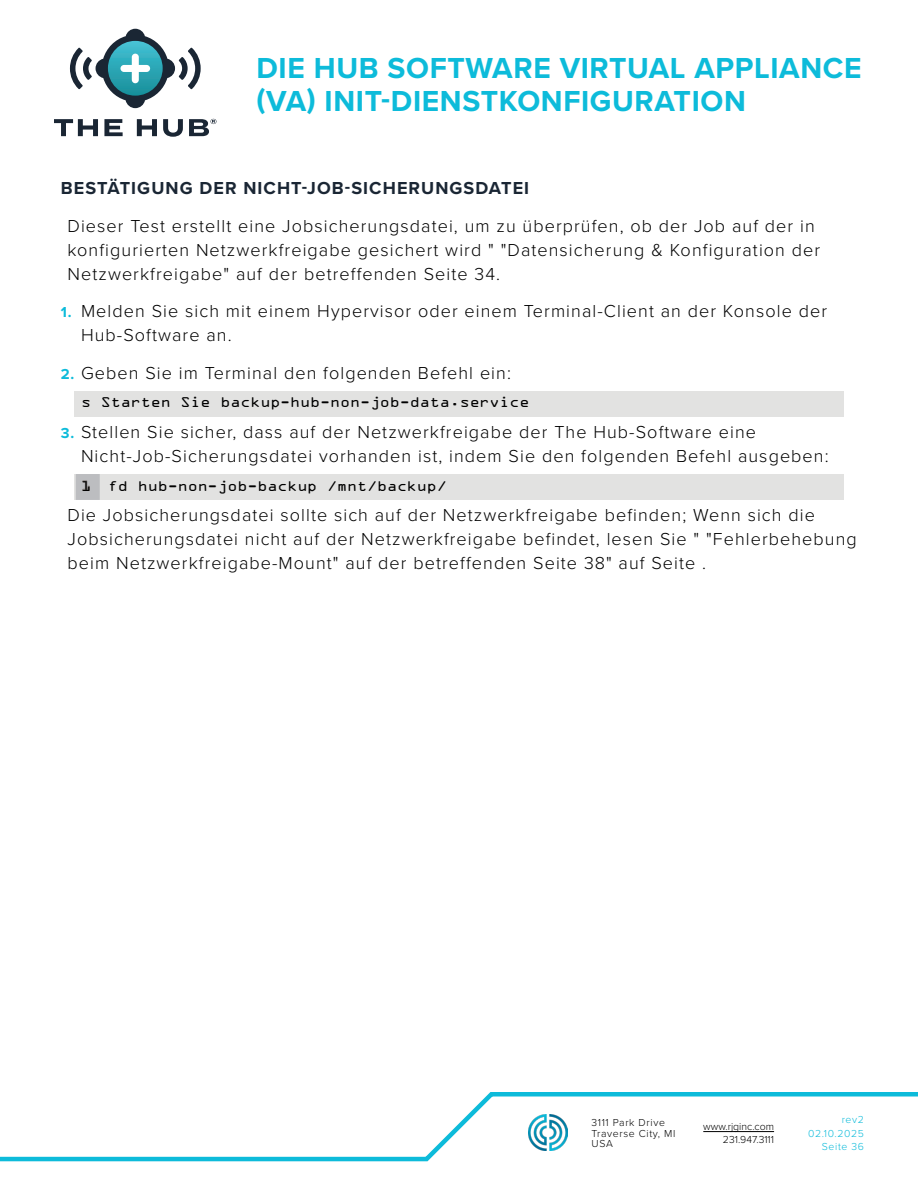
<style>
.page{position:relative;width:918px;height:1188px;background:#fff}
.page>*{position:absolute;margin:0;border:0;box-sizing:border-box;transform-origin:0 0}
.t1{font:700 30px/33px "Proxima Nova";letter-spacing:.02em;color:#0dbbda}
.t2{font:300 18px/24px "Proxima Nova";letter-spacing:.06em;color:#000}
.t3{font:700 18px "Proxima Nova";letter-spacing:.06em;color:#1a2634}
.t4{font:15px "OCRA Extended";color:#000;scale:1.1 1}
.t5{font:300 10.5px/10.5px "Proxima Nova";letter-spacing:.06em;color:#000}
.t6{font:300 10.5px/13.5px "Proxima Nova";color:#000;text-align:right}
.t7{font:300 10.5px/13.4px "Proxima Nova";letter-spacing:.06em;color:#0dbbda;text-align:right}
.s1{font-weight:700;font-size:15px;color:#0dbbda}
.s2{color:#867f7c}
</style>
<div class="page">
<svg style="left:0;top:1092px;width:918px;height:70px"></svg>
<svg style="left:70px;top:29px;width:131px;height:79px"></svg>
<svg style="left:54px;top:119px;width:44px;height:17px"></svg>
<svg style="left:104px;top:119px;width:19px;height:17px"></svg>
<svg style="left:137px;top:119px;width:20px;height:17px"></svg>
<svg style="left:163px;top:119px;width:20px;height:18px"></svg>
<svg style="left:189px;top:119px;width:27px;height:17px"></svg>
<img style="left:528px;top:1114px;width:39px;height:37px">
<hr style="left:703px;top:1131px;width:71px;height:1px;background:#000">
<div style="left:74px;top:391px;width:770px;height:26px;background:#e2e2e1"></div>
<div style="left:74px;top:474px;width:770px;height:26px;background:#e2e2e1"></div>
<div style="left:76px;top:474px;width:24px;height:26px;background:#bcbdc0"></div>
<h1 class="t1" style="left:256px;top:51px;width:607px">DIE HUB SOFTWARE VIRTUAL APPLIANCE (VA) INIT-DIENSTKONFIGURATION</h1>
<p class="t3" style="left:61px;top:175px;width:470px">BESTÄTIGUNG DER NICHT-JOB-SICHERUNGSDATEI</p>
<p class="t2" style="left:68px;top:213px;width:754px">Dieser Test erstellt eine Jobsicherungsdatei, um zu überprüfen, ob der Job auf der in konfigurierten Netzwerkfreigabe gesichert wird " "Datensicherung &amp; Konfiguration der<br>Netzwerkfreigabe" auf der betreffenden Seite 34.</p>
<p class="t2" style="left:81px;top:298px;width:748px;text-indent:-20px"><span class="s1">1.</span> Melden Sie sich mit einem Hypervisor oder einem Terminal-Client an der Konsole der<br>Hub-Software an.</p>
<p class="t2" style="left:61px;top:360px;width:452px"><span class="s1">2.</span> Geben Sie im Terminal den folgenden Befehl ein:</p>
<p class="t4" style="left:81px;top:394px;width:409px">s Starten Sie backup-hub-non-job-data.service</p>
<p class="t2" style="left:81px;top:419px;width:749px;text-indent:-20px"><span class="s1">3.</span> Stellen Sie sicher, dass auf der Netzwerkfreigabe der The Hub-Software eine<br>Nicht-Job-Sicherungsdatei vorhanden ist, indem Sie den folgenden Befehl ausgeben:</p>
<p class="t4" style="left:81px;top:478px;width:334px"><span class="s2">1</span> fd hub-non-job-backup /mnt/backup/</p>
<p class="t2" style="left:68px;top:502px;width:791px">Die Jobsicherungsdatei sollte sich auf der Netzwerkfreigabe befinden; Wenn sich die<br>Jobsicherungsdatei nicht auf der Netzwerkfreigabe befindet, lesen Sie " "Fehlerbehebung beim Netzwerkfreigabe-Mount" auf der betreffenden Seite 38" auf Seite .</p>
<p class="t5" style="left:592px;top:1117px;width:85px">3111 Park Drive<br>Traverse City, MI<br>USA</p>
<p class="t6" style="left:703px;top:1119px;width:72px">www.rjginc.com<br>231.947.3111</p>
<p class="t7" style="left:808px;top:1112px;width:57px">rev2<br>02.10.2025<br>Seite 36</p>
</div>
